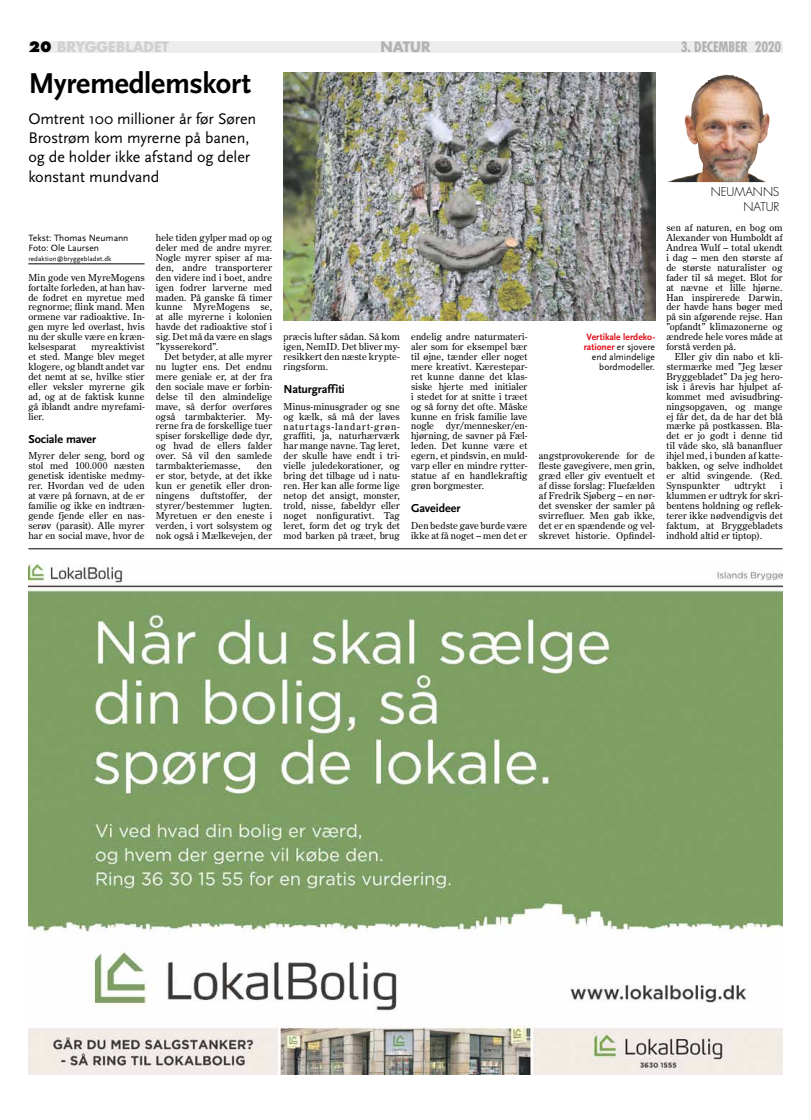
<style>
.page{position:relative;width:811px;height:1120px;background:#fff}
.page>*{position:absolute;margin:0;border:0;box-sizing:border-box;transform-origin:0 0}
.t1{font:700 30px "Scala Sans";color:#000}
.t2{font:16px/19.2px "Scala Sans";letter-spacing:-.01em;color:#000}
.t3{font:700 14px "Futura";letter-spacing:-.005em;color:#d0d0d0}
.t4{font:700 condensed 14px "Futura";letter-spacing:-.01em;color:#b3b2b2}
.t5{font:700 14px "Futura";letter-spacing:-.005em;color:#b3b2b2}
.t6{font:700 12px "Scala Sans";letter-spacing:-.01em;color:#000}
.t7{font:300 11.9px "Futura";color:#000}
.t8{font:9.5px/9.9px "Century Old Style Std";letter-spacing:.01em;color:#000;text-align:justify}
.t9{font:9.5px/9.9px "Scala Sans";color:#000}
.t10{font:7px "Scala Sans";letter-spacing:.015em;color:#000}
.s1{font-weight:800;color:#000}
.s2{font-weight:700;color:#e30a14}
</style>
<div class="page">
<div style="left:29px;top:41px;width:753px;height:11px;background:#ededed"></div>
<hr style="left:28px;top:264px;width:117px;height:1px;background:#000">
<hr style="left:28px;top:548px;width:754px;height:1px;background:#000">
<img style="left:667px;top:75px;width:100px;height:107px">
<img style="left:283px;top:72px;width:372px;height:248px">
<img style="left:28px;top:564px;width:754px;height:510px">
<h3 class="t3" style="left:28px;top:38px;width:142px"><span class="s1">20</span> BRYGGEBLADET</h3>
<h3 class="t4" style="left:680px;top:38px;width:102px">3. DECEMBER 2020</h3>
<h3 class="t5" style="left:380px;top:38px;width:52px">NATUR</h3>
<h1 class="t1" style="left:28px;top:67px;width:224px">Myremedlemskort</h1>
<h2 class="t2" style="left:28px;top:109px;width:229px">Omtrent 100 millioner år før Søren<br>Brostrøm kom myrerne på banen, og de holder ikke afstand og deler konstant mundvand</h2>
<p class="t9" style="left:28px;top:233px;width:102px">Tekst: Thomas Neumann<br>Foto: Ole Laursen</p>
<p class="t10" style="left:28px;top:255px;width:85px">redaktion@bryggebladet.dk</p>
<p class="t8" style="left:28px;top:272px;width:118px">Min gode ven MyreMogens fortalte forleden, at han hav&shy;de fodret en myretue med regnorme; flink mand. Men ormene var radioaktive. In&shy;gen myre led overlast, hvis nu der skulle være en kræn&shy;kelsesparat</p>
<p class="t8" style="left:28px;top:342px;width:118px;text-indent:63px">myreaktivist et sted. Mange blev meget klogere, og blandt andet var det nemt at se, hvilke stier eller veksler myrerne gik ad, og at de faktisk kunne gå iblandt andre myrefami&shy;lier.</p>
<p class="t6" style="left:28px;top:433px;width:70px">Sociale maver</p>
<p class="t8" style="left:28px;top:451px;width:118px">Myrer deler seng, bord og stol med 100.000 næsten genetisk identiske medmy&shy;rer. Hvordan ved de uden at være på fornavn, at de er familie og ikke en indtræn&shy;gende fjende eller en nas&shy;serøv (parasit). Alle myrer har en social mave, hvor de</p>
<p class="t8" style="left:156px;top:232px;width:118px">hele tiden gylper mad op og deler med de andre myrer.<br>Nogle myrer spiser af ma&shy;den, andre transporterer den videre ind i boet, andre igen fodrer larverne med maden. På ganske få timer kunne MyreMogens se, at alle myrerne i kolonien havde det radioaktive stof i sig. Det må da være en slags ”kysserekord”.</p>
<p class="t8" style="left:156px;top:351px;width:118px;text-indent:9px">Det betyder, at alle myrer nu lugter ens. Det endnu mere geniale er, at der fra den sociale mave er forbin&shy;delse til den almindelige mave, så derfor overføres også tarmbakterier. My&shy;rerne fra de forskellige tuer spiser forskellige døde dyr, og hvad de ellers falder over. Så vil den samlede tarmbakteriemasse,</p>
<p class="t8" style="left:156px;top:460px;width:118px;text-indent:101px">den er stor, betyde, at det ikke kun er genetik eller dron&shy;ningens duftstoffer, der styrer/bestemmer lugten.<br>Myretuen er den eneste i verden, i vort solsystem og nok også i Mælkevejen, der</p>
<p class="t8" style="left:283px;top:331px;width:118px">præcis lufter sådan. Så kom igen, NemID. Det bliver my&shy;resikkert den næste krypte&shy;ringsform.</p>
<p class="t6" style="left:283px;top:383px;width:63px">Naturgraffiti</p>
<p class="t8" style="left:283px;top:401px;width:118px">Minus-minusgrader og sne og kælk, så må der laves naturtags-landart-grøn&shy;graffiti, ja, naturhærværk har mange navne. Tag leret, der skulle have endt i tri&shy;vielle juledekorationer, og bring det tilbage ud i natu&shy;ren. Her kan alle forme lige netop det ansigt, monster, trold, nisse, fabeldyr eller noget nonfigurativt. Tag leret, form det og tryk det mod barken på træet, brug</p>
<p class="t8" style="left:411px;top:332px;width:118px">endelig andre naturmateri&shy;aler som for eksempel bær til øjne, tænder eller noget mere kreativt. Kærestepar&shy;ret kunne danne det klas&shy;siske hjerte med initialer i stedet for at snitte i træet og så forny det ofte. Måske kunne en frisk familie lave nogle dyr/mennesker/en&shy;hjørning, de savner på Fæl&shy;leden. Det kunne være et egern, et pindsvin, en muld&shy;varp eller en mindre rytter&shy;statue af en handlekraftig grøn borgmester.</p>
<p class="t6" style="left:411px;top:502px;width:51px">Gaveideer</p>
<p class="t8" style="left:411px;top:520px;width:118px">Den bedste gave burde være ikke at få noget – men det er</p>
<p class="t9" style="left:584px;top:332px;width:73px;text-align:right"><span class="s2">Vertikale lerdeko&shy;rationer</span> er sjovere end almindelige bordmodeller.</p>
<p class="t8" style="left:539px;top:451px;width:118px">angstprovokerende for de fleste gavegivere, men grin, græd eller giv eventuelt et af disse forslag: Fluefælden af Fredrik Sjøberg – en nør&shy;det svensker der samler på svirrefluer. Men gab ikke, det er en spændende og vel&shy;skrevet historie. Opfindel-</p>
<p class="t7" style="left:711px;top:185px;width:26px">NEUMANNS</p>
<p class="t7" style="left:743px;top:199px;width:18px">NATUR</p>
<p class="t8" style="left:666px;top:222px;width:118px">sen af naturen, en bog om Alexander von Humboldt af Andrea Wulf – total ukendt i dag – men den største af de største naturalister og fader til så meget. Blot for at nævne et lille hjørne.<br>Han inspirerede Darwin, der havde hans bøger med på sin afgørende rejse. Han ”opfandt” klimazonerne og ændrede hele vores måde at forstå verden på.</p>
<p class="t8" style="left:666px;top:351px;width:118px;text-indent:9px">Eller giv din nabo et kli&shy;stermærke med ”Jeg læser Bryggebladet” Da jeg hero&shy;isk i årevis har hjulpet af&shy;kommet med avisudbring&shy;ningsopgaven, og mange ej får det, da de har det blå mærke på postkassen. Bla&shy;det er jo godt i denne tid til våde sko, slå bananfluer ihjel med, i bunden af katte&shy;bakken, og selve indholdet er altid svingende. (Red.<br>Synspunkter</p>
<p class="t8" style="left:734px;top:480px;width:33px">udtrykt</p>
<p class="t8" style="left:666px;top:480px;width:118px;text-indent:114px">i klummen er udtryk for skri&shy;bentens holdning og reflek&shy;terer ikke nødvendigvis det faktum, at Bryggebladets indhold altid er tiptop).</p>
</div>
